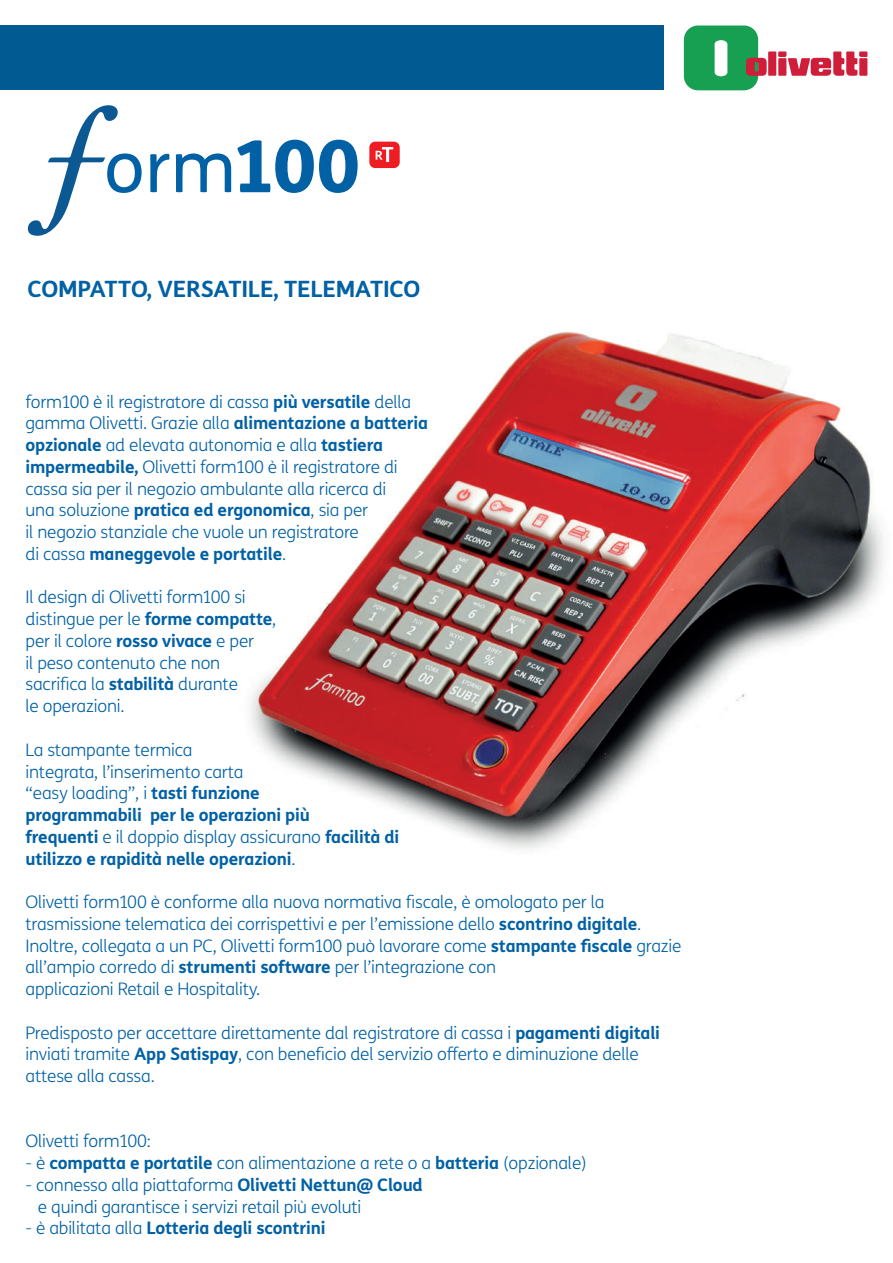
<style>
.page{position:relative;width:893px;height:1263px;background:#fff}
.page>*{position:absolute;margin:0;border:0;box-sizing:border-box;transform-origin:0 0}
.t1{font:72px "TIM Sans";color:#0161a4}
.t2{font:700 22.5px "TIM Sans";letter-spacing:-.01em;color:#0161a4}
.t3{font:300 17.25px/21.8px "TIM Sans";letter-spacing:-.01em;color:#0161a4}
.t4{font:700 17.25px/21.8px "TIM Sans";letter-spacing:-.01em;color:#0161a4}
.s1{font-weight:800}
.s2{font-weight:700}
.s3{font-weight:300}
</style>
<div class="page">
<svg style="left:684px;top:26px;width:183px;height:64px"></svg>
<div style="left:0;top:26px;width:663px;height:64px;background:#015a92"></div>
<div style="left:369px;top:142px;width:31px;height:26px;background:#ee1d23;border-radius:6px"></div>
<svg style="left:376px;top:147px;width:17px;height:15px"></svg>
<img style="left:250px;top:331px;width:634px;height:518px">
<svg style="left:27px;top:105px;width:91px;height:131px"></svg>
<h1 class="t1" style="left:104px;top:117px;width:258px">orm<span class="s1">100</span></h1>
<h2 class="t2" style="left:27px;top:272px;width:394px">COMPATTO, VERSATILE, TELEMATICO</h2>
<p class="t3" style="left:26px;top:390px;width:404px">form100 è il registratore di cassa <span class="s2">più versatile</span> della gamma Olivetti. Grazie alla <span class="s2">alimentazione a batteria opzionale</span> ad elevata autonomia e alla <span class="s2">tastiera impermeabile,</span> Olivetti form100 è il registratore di cassa sia per il negozio ambulante alla ricerca di<br>una soluzione <span class="s2">pratica ed ergonomica</span>, sia per<br>il negozio stanziale che vuole un registratore<br>di cassa <span class="s2">maneggevole e portatile</span>.</p>
<p class="t3" style="left:26px;top:586px;width:252px">Il design di Olivetti form100 si distingue per le <span class="s2">forme compatte</span>, per il colore <span class="s2">rosso vivace</span> e per<br>il peso contenuto che non sacrifica la <span class="s2">stabilità</span> durante<br>le operazioni.</p>
<p class="t4" style="left:26px;top:738px;width:375px"><span class="s3">La stampante termica<br>integrata, l’inserimento carta<br>“easy loading”, i</span> tasti funzione<br>programmabili per le operazioni più<br>frequenti <span class="s3">e il doppio display assicurano</span> facilità di utilizzo e rapidità nelle operazioni<span class="s3">.</span></p>
<p class="t3" style="left:26px;top:891px;width:657px">Olivetti form100 è conforme alla nuova normativa fiscale, è omologato per la trasmissione telematica dei corrispettivi e per l’emissione dello <span class="s2">scontrino digitale</span>.<br>Inoltre, collegata a un PC, Olivetti form100 può lavorare come <span class="s2">stampante fiscale</span> grazie all’ampio corredo di <span class="s2">strumenti software</span> per l’integrazione con<br>applicazioni Retail e Hospitality.</p>
<p class="t3" style="left:26px;top:1021px;width:636px">Predisposto per accettare direttamente dal registratore di cassa i <span class="s2">pagamenti digitali </span>inviati tramite <span class="s2">App Satispay</span>, con beneficio del servizio offerto e diminuzione delle attese alla cassa.</p>
<p class="t3" style="left:26px;top:1130px;width:127px">Olivetti form100:</p>
<p class="t3" style="left:26px;top:1152px;width:563px">- è <span class="s2">compatta e portatile</span> con alimentazione a rete o a <span class="s2">batteria</span> (opzionale)</p>
<p class="t3" style="left:38px;top:1173px;width:386px;text-indent:-12px">- connesso alla piattaforma <span class="s2">Olivetti Nettun@ Cloud </span>e quindi garantisce i servizi retail più evoluti</p>
<p class="t4" style="left:26px;top:1216px;width:301px"><span class="s3">- è abilitata alla</span> Lotteria degli scontrini</p>
</div>
